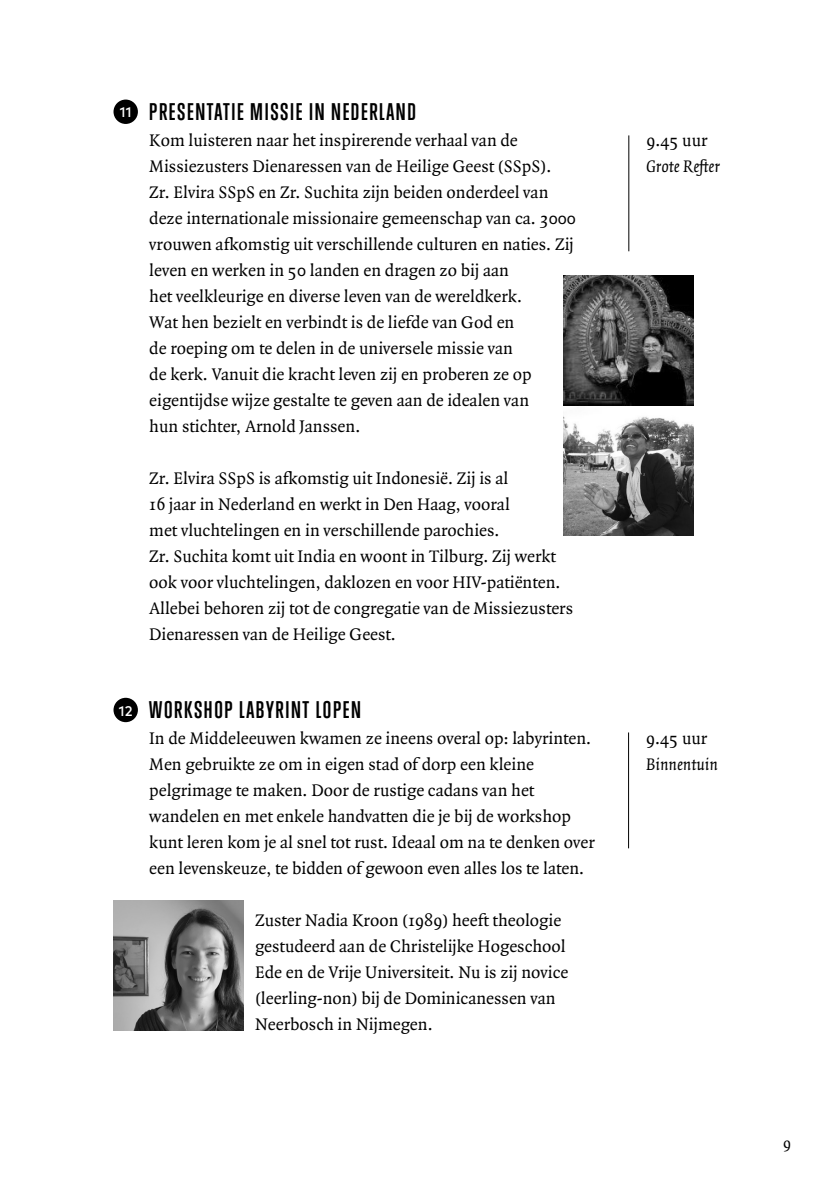
<style>
.page{position:relative;width:840px;height:1191px;background:#fff}
.page>*{position:absolute;margin:0;border:0;box-sizing:border-box;transform-origin:0 0}
.Title_H2{font:700 22px "Trump Gothic West";letter-spacing:.075em;color:#000}
.Body{font:18px/26px "Quadraat";color:#000}
.Location{font:italic 18px "Quadraat";color:#000}
.Uur{font:18px "Quadraat";color:#000}
.t1{font:16px "Quadraat";color:#000}
.t2{font:500 14px "FF Mark Pro";color:#fff}
</style>
<div class="page">
<div style="left:113px;top:100px;width:25px;height:24px;background:#000;border-radius:50%"></div>
<div style="left:113px;top:698px;width:25px;height:24px;background:#000;border-radius:50%"></div>
<hr style="left:628px;top:135px;width:1px;height:116px;background:#000">
<hr style="left:627px;top:732px;width:1px;height:116px;background:#000">
<img style="left:563px;top:276px;width:129px;height:260px">
<img style="left:113px;top:900px;width:130px;height:130px">
<p class="t2" style="left:120px;top:102px;width:13px">11</p>
<p class="Title_H2" style="left:149px;top:98px;width:268px">PRESENTATIE MISSIE IN NEDERLAND</p>
<p class="Body" style="left:149px;top:128px;width:428px">Kom luisteren naar het inspirerende verhaal van de Missiezusters Dienaressen van de Heilige Geest (SSpS).<br>Zr. Elvira SSpS en Zr. Suchita zijn beiden onderdeel van deze internationale missionaire gemeenschap van ca. 3000 vrouwen afkomstig uit verschillende culturen en naties. Zij leven en werken in 50 landen en dragen zo bij aan<br>het veelkleurige en diverse leven van de wereldkerk.<br>Wat hen bezielt en verbindt is de liefde van God en<br>de roeping om te delen in de universele missie van<br>de kerk. Vanuit die kracht leven zij en proberen ze op eigentijdse wijze gestalte te geven aan de idealen van<br>hun stichter, Arnold Janssen.</p>
<p class="Body" style="left:149px;top:466px;width:425px">Zr. Elvira SSpS is afkomstig uit Indonesië. Zij is al<br>16 jaar in Nederland en werkt in Den Haag, vooral<br>met vluchtelingen en in verschillende parochies.<br>Zr. Suchita komt uit India en woont in Tilburg. Zij werkt ook voor vluchtelingen, daklozen en voor HIV-patiënten.<br>Allebei behoren zij tot de congregatie van de Missiezusters Dienaressen van de Heilige Geest.</p>
<p class="t2" style="left:119px;top:700px;width:15px">12</p>
<p class="Title_H2" style="left:149px;top:696px;width:213px">WORKSHOP LABYRINT LOPEN</p>
<p class="Body" style="left:149px;top:726px;width:447px">In de Middeleeuwen kwamen ze ineens overal op: labyrinten.<br>Men gebruikte ze om in eigen stad of dorp een kleine pelgrimage te maken. Door de rustige cadans van het wandelen en met enkele handvatten die je bij de workshop kunt leren kom je al snel tot rust. Ideaal om na te denken over een levenskeuze, te bidden of gewoon even alles los te laten.</p>
<p class="Body" style="left:255px;top:908px;width:315px">Zuster Nadia Kroon (1989) heeft theologie gestudeerd aan de Christelijke Hogeschool Ede en de Vrije Universiteit. Nu is zij novice (leerling-non) bij de Dominicanessen van Neerbosch in Nijmegen.</p>
<p class="Uur" style="left:646px;top:131px;width:63px">9.45 uur</p>
<p class="Location" style="left:646px;top:157px;width:75px">Grote Refter</p>
<p class="Uur" style="left:645px;top:729px;width:63px">9.45 uur</p>
<p class="Location" style="left:645px;top:755px;width:73px">Binnentuin</p>
<p class="t1" style="left:782px;top:1135px;width:10px">9</p>
</div>
